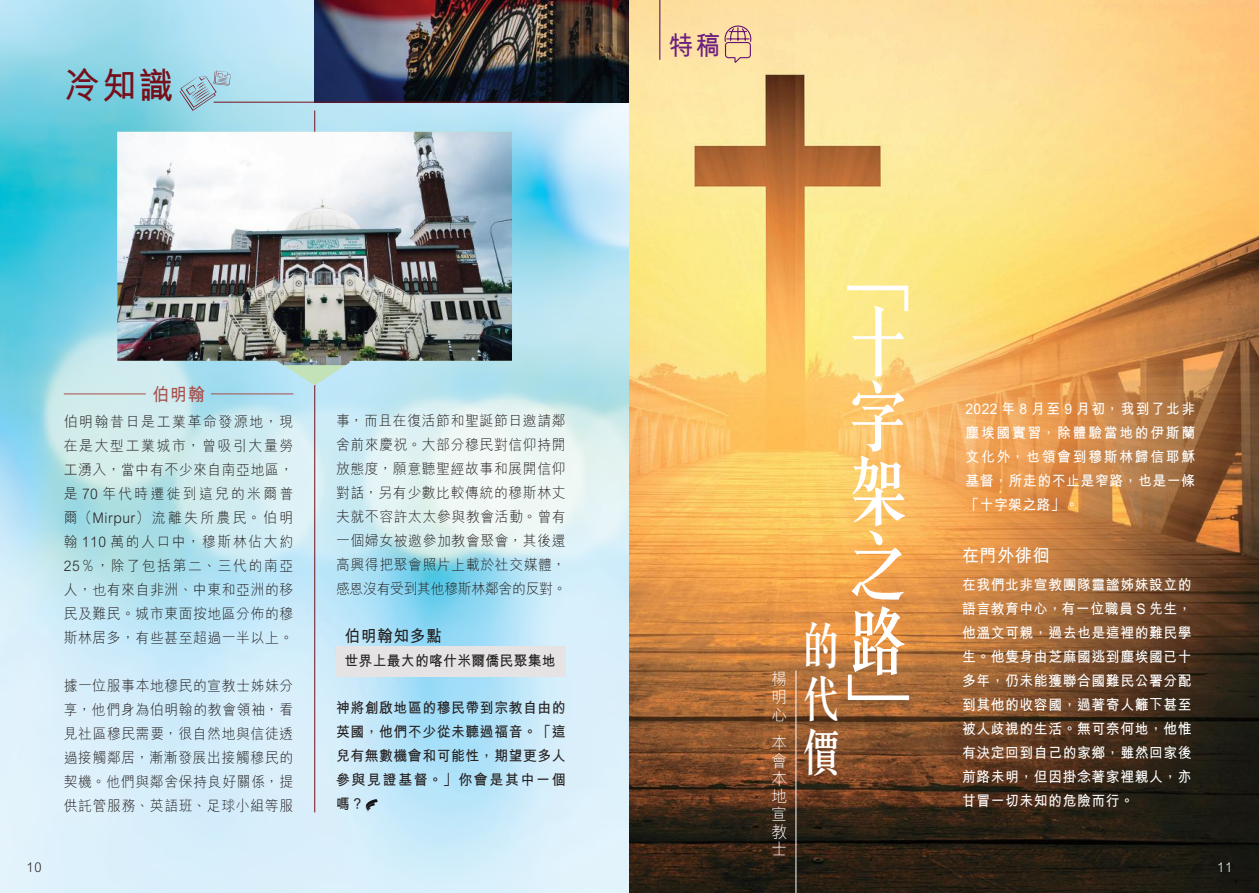
<style>
.page{position:relative;width:1259px;height:893px;background:#fff}
.page>*{position:absolute;margin:0;border:0;box-sizing:border-box;transform-origin:0 0}
.t1{font:500 74.85px/74.8px "C Song 3 HK";color:#fff;scale:.9 1}
.t2{font:500 48.75px/53.7px "C Song 3 HK";color:#fff;text-align:justify;scale:.9 1}
.t3{font:700 36.45px "M Hei HK";color:#770f1a;scale:.95 1}
.t4{font:700 26.25px "M Hei HK";color:#6d2080;scale:.95 1}
.t5{font:700 18px "M Hei HK";letter-spacing:.03em;color:#fff;scale:.95 1}
.t6{font:700 18px "M Hei HK";color:#a84f4c;scale:.95 1}
.t7{font:300 16.5px/17.7px "M Hei HK";color:#fff;text-align:justify;scale:.95 1}
.t8{font:700 16.5px "M Hei HK";letter-spacing:.04em;color:#241f1f;scale:.95 1}
.t9{font:300 14.55px/24px "M Hei HK";letter-spacing:.045em;color:#241f1f;text-align:justify;scale:.95 1}
.t10{font:700 14.55px/24px "M Hei HK";letter-spacing:.04em;color:#fff;text-align:justify;scale:.95 1}
.t11{font:700 14.55px/24px "M Hei HK";letter-spacing:.04em;color:#241f1f;text-align:justify;scale:.95 1}
.t12{font:700 14.55px "M Hei HK";letter-spacing:.02em;color:#241f1f;scale:.95 1}
.t13{font:300 13.5px "M Hei HK";color:#241f1f;scale:.95 1}
.t14{font:300 13.5px "M Hei HK";color:#fff;scale:.95 1}
</style>
<div class="page">
<img style="left:0;top:0;width:629px;height:893px">
<img style="left:315px;top:0;width:314px;height:102px">
<img style="left:629px;top:0;width:630px;height:893px">
<hr style="left:795px;top:670px;width:1px;height:223px;background:#fff">
<div style="left:336px;top:646px;width:230px;height:31px;background:#e5e3e4"></div>
<hr style="left:211px;top:394px;width:82px;height:1px;background:#a84f4c">
<hr style="left:64px;top:394px;width:82px;height:1px;background:#a84f4c">
<hr style="left:314px;top:111px;width:1px;height:701px;background:#770f1a">
<img style="left:365px;top:797px;width:14px;height:15px">
<hr style="left:214px;top:102px;width:352px;height:1px;background:#770f1a">
<svg style="left:180px;top:71px;width:51px;height:40px;background:#9dc6d6"></svg>
<svg style="left:117px;top:365px;width:395px;height:20px;background:#b7e3ec"></svg>
<img style="left:117px;top:132px;width:395px;height:233px">
<svg style="left:724px;top:25px;width:28px;height:38px"></svg>
<hr style="left:659px;top:0;width:1px;height:59px;background:#671472">
<h3 class="t3" style="left:65px;top:59px;width:116px">冷知識</h3>
<p class="t6" style="left:152px;top:381px;width:57px">伯明翰</p>
<p class="t9" style="left:64px;top:409px;width:243px">伯明翰昔日是工業革命發源地，現在是大型工業城市，曾吸引大量勞工湧入，當中有不少來自南亞地區，是 70 年代時遷徙到這兒的米爾普爾（Mirpur）流離失所農民。伯明翰 110 萬的人口中，穆斯林佔大約25％，除了包括第二、三代的南亞人，也有來自非洲、中東和亞洲的移民及難民。城市東面按地區分佈的穆斯林居多，有些甚至超過一半以上。</p>
<p class="t9" style="left:64px;top:673px;width:243px">據一位服事本地穆民的宣教士姊妹分享，他們身為伯明翰的教會領袖，看見社區穆民需要，很自然地與信徒透過接觸鄰居，漸漸發展出接觸穆民的契機。他們與鄰舍保持良好關係，提供託管服務、英語班、足球小組等服</p>
<p class="t9" style="left:336px;top:408px;width:244px">事，而且在復活節和聖誕節日邀請鄰舍前來慶祝。大部分穆民對信仰持開放態度，願意聽聖經故事和展開信仰對話，另有少數比較傳統的穆斯林丈夫就不容許太太參與教會活動。曾有一個婦女被邀參加教會聚會，其後還高興得把聚會照片上載於社交媒體，感恩沒有受到其他穆斯林鄰舍的反對。</p>
<p class="t8" style="left:344px;top:624px;width:104px">伯明翰知多點</p>
<p class="t12" style="left:344px;top:650px;width:224px">世界上最大的喀什米爾僑民聚集地</p>
<p class="t11" style="left:336px;top:695px;width:243px">神將創啟地區的穆民帶到宗教自由的英國，他們不少從未聽過福音。「這兒有無數機會和可能性，期望更多人參與見證基督。」你會是其中一個嗎？</p>
<h3 class="t4" style="left:668px;top:26px;width:56px">特稿</h3>
<p class="t7" style="left:771px;top:670px;width:17px">楊明心</p>
<p class="t7" style="left:771px;top:734px;width:17px">本會本地宣教士</p>
<h2 class="t2" style="left:799px;top:613px;width:45px">的代價</h2>
<h1 class="t1" style="left:844px;top:245px;width:72px;line-height:59.6px">「十</h1>
<h1 class="t1" style="left:844px;top:372px;width:69px;text-align:justify">字架之路</h1>
<h1 class="t1" style="left:844px;top:664px;width:73px">」</h1>
<p class="t10" style="left:965px;top:396px;width:243px">2022 年 8 月至 9 月初，我到了北非塵埃國實習，除體驗當地的伊斯蘭文化外，也領會到穆斯林歸信耶穌基督，所走的不止是窄路，也是一條「十字架之路」。</p>
<p class="t5" style="left:962px;top:542px;width:94px">在門外徘徊</p>
<p class="t10" style="left:962px;top:572px;width:243px">在我們北非宣教團隊靈謐姊妹設立的語言教育中心，有一位職員 S 先生，他溫文可親，過去也是這裡的難民學生。他隻身由芝麻國逃到塵埃國已十多年，仍未能獲聯合國難民公署分配到其他的收容國，過著寄人籬下甚至被人歧視的生活。無可奈何地，他惟有決定回到自己的家鄉，雖然回家後前路未明，但因掛念著家裡親人，亦甘冒一切未知的危險而行。</p>
<p class="t13" style="left:27px;top:858px;width:17px">10</p>
<p class="t14" style="left:1217px;top:858px;width:17px">11</p>
</div>
